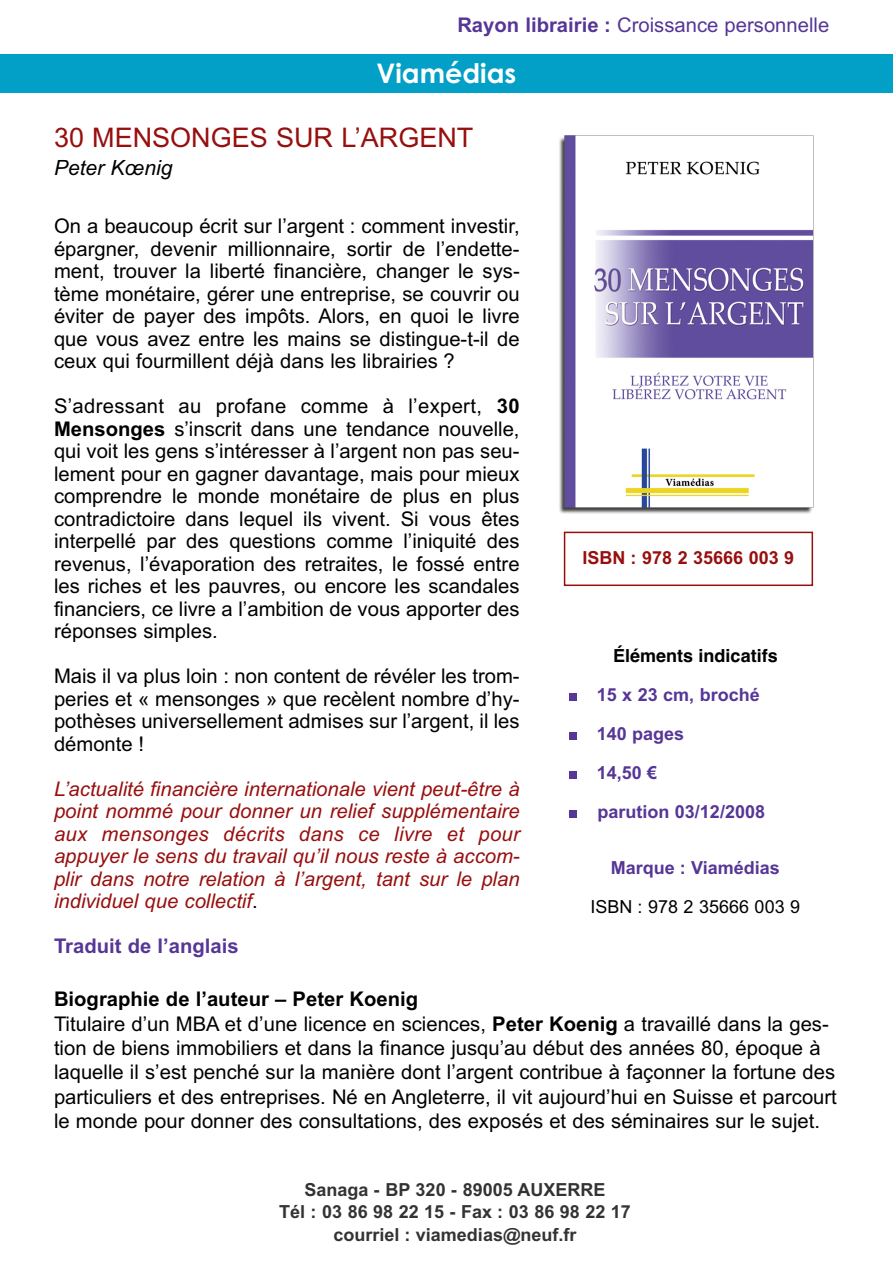
<style>
.page{position:relative;width:893px;height:1263px;background:#fff}
.page>*{position:absolute;margin:0;border:0;box-sizing:border-box;transform-origin:0 0}
.t1{font:700 54px "Arial";color:#563696}
.t2{font:27px "Arial";color:#970f0e}
.t3{font:700 27px "Century Gothic";color:#fff}
.t4{font:italic 21px "Arial";color:#000}
.t5{font:20.25px/22.5px "Arial";color:#000;text-align:justify}
.t6{font:italic 20.25px/22.5px "Arial";color:#970f0e;text-align:justify}
.t7{font:20.25px "Arial";color:#563696}
.t8{font:700 20.25px "Arial";color:#563696}
.t9{font:700 18px/22.5px "Arial";color:#333;text-align:center}
.t10{font:700 18px "Arial";color:#563696}
.t11{font:700 18px "Arial";color:#970f0e}
.t12{font:700 18px "Helvetica";color:#000}
.t13{font:18px "Arial";color:#000}
.s1{font-weight:700}
.s2{font-style:normal;color:#000}
</style>
<div class="page">
<div style="left:0;top:54px;width:893px;height:39px;background:#02a0c6"></div>
<img style="left:559px;top:135px;width:255px;height:397px">
<div style="left:564px;top:532px;width:249px;height:54px;border:2px solid #970f0e"></div>
<p class="t7" style="left:457px;top:14px;width:373px"><span class="s1">Rayon librairie :</span> Croissance personnelle</p>
<h2 class="t3" style="left:377px;top:58px;width:141px">Viamédias</h2>
<h2 class="t2" style="left:54px;top:122px;width:421px">30 MENSONGES SUR L’ARGENT</h2>
<p class="t4" style="left:54px;top:155px;width:120px">Peter Kœnig</p>
<p class="t5" style="left:54px;top:215px;width:467px">On a beaucoup écrit sur l’argent : comment investir, épargner, devenir millionnaire, sortir de l’endette&shy;ment, trouver la liberté financière, changer le sys&shy;tème monétaire, gérer une entreprise, se couvrir ou éviter de payer des impôts. Alors, en quoi le livre que vous avez entre les mains se distingue-t-il de ceux qui fourmillent déjà dans les librairies ?</p>
<p class="t5" style="left:54px;top:395px;width:467px">S’adressant au profane comme à l’expert, <span class="s1">30<br>Mensonges</span> s’inscrit dans une tendance nouvelle, qui voit les gens s’intéresser à l’argent non pas seu&shy;lement pour en gagner davantage, mais pour mieux comprendre le monde monétaire de plus en plus contradictoire dans lequel ils vivent. Si vous êtes interpellé par des questions comme l’iniquité des revenus, l’évaporation des retraites, le fossé entre les riches et les pauvres, ou encore les scandales financiers, ce livre a l’ambition de vous apporter des réponses simples.</p>
<p class="t5" style="left:54px;top:665px;width:467px">Mais il va plus loin : non content de révéler les trom&shy;peries et « mensonges » que recèlent nombre d’hy&shy;pothèses universellement admises sur l’argent, il les démonte !</p>
<p class="t6" style="left:54px;top:778px;width:467px">L’actualité financière internationale vient peut-être à point nommé pour donner un relief supplémentaire aux mensonges décrits dans ce livre et pour appuyer le sens du travail qu’il nous reste à accom&shy;plir dans notre relation à l’argent, tant sur le plan individuel que collectif<span class="s2">.</span></p>
<p class="t8" style="left:54px;top:934px;width:186px">Traduit de l’anglais</p>
<p class="t11" style="left:583px;top:547px;width:213px">ISBN : 978 2 35666 003 9</p>
<p class="t12" style="left:613px;top:645px;width:166px">Éléments indicatifs</p>
<h1 class="t1" style="left:565px;top:650px;width:17px">.</h1>
<p class="t10" style="left:597px;top:684px;width:165px">15 x 23 cm, broché</p>
<h1 class="t1" style="left:565px;top:689px;width:17px">.</h1>
<p class="t10" style="left:597px;top:723px;width:89px">140 pages</p>
<h1 class="t1" style="left:565px;top:728px;width:17px">.</h1>
<p class="t10" style="left:597px;top:762px;width:62px">14,50 €</p>
<h1 class="t1" style="left:565px;top:767px;width:17px">.</h1>
<p class="t10" style="left:597px;top:801px;width:169px">parution 03/12/2008</p>
<p class="t10" style="left:611px;top:857px;width:171px">Marque : Viamédias</p>
<p class="t13" style="left:590px;top:896px;width:211px">ISBN : 978 2 35666 003 9</p>
<p class="t5" style="left:54px;top:987px;width:784px;line-height:24.3px;text-align:left"><span class="s1">Biographie de l’auteur – Peter Koenig<br></span>Titulaire d’un MBA et d’une licence en sciences, <span class="s1">Peter Koenig</span> a travaillé dans la ges&shy;tion de biens immobiliers et dans la finance jusqu’au début des années 80, époque à laquelle il s’est penché sur la manière dont l’argent contribue à façonner la fortune des particuliers et des entreprises. Né en Angleterre, il vit aujourd’hui en Suisse et parcourt le monde pour donner des consultations, des exposés et des séminaires sur le sujet.</p>
<p class="t9" style="left:279px;top:1178px;width:353px">Sanaga - BP 320 - 89005 AUXERRE<br>Tél : 03 86 98 22 15 - Fax : 03 86 98 22 17 courriel : viamedias@neuf.fr</p>
</div>
